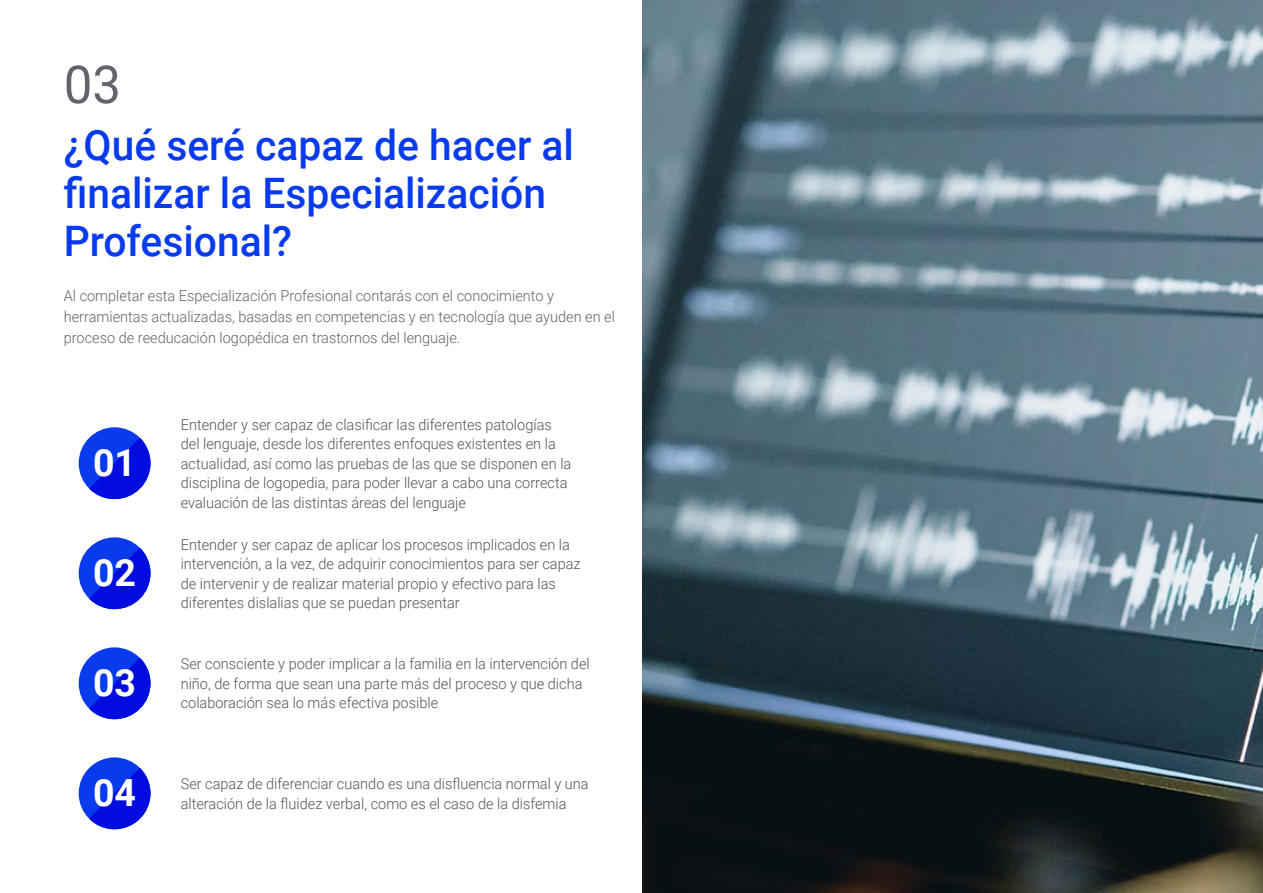
<style>
.page{position:relative;width:1263px;height:893px;background:#fff}
.page>*{position:absolute;margin:0;border:0;box-sizing:border-box;transform-origin:0 0}
.t1{font:52.5px "Roboto";color:#61646a}
.t2{font:500 42px/48px "Roboto";color:#083bee}
.t3{font:700 37.5px "Roboto";color:#fff}
.t4{font:300 15px/19.5px "Roboto";color:#52555b}
.t5{font:300 15px/21px "Roboto";color:#61646a}
</style>
<div class="page">
<img style="left:642px;top:0;width:621px;height:893px">
<div style="left:79px;top:537px;width:71px;height:72px;background:#083bee;border-radius:50%"></div>
<svg style="left:89px;top:548px;width:61px;height:61px"></svg>
<div style="left:79px;top:757px;width:71px;height:72px;background:#083bee;border-radius:50%"></div>
<svg style="left:89px;top:768px;width:61px;height:61px"></svg>
<div style="left:79px;top:647px;width:71px;height:72px;background:#083bee;border-radius:50%"></div>
<svg style="left:89px;top:658px;width:61px;height:61px"></svg>
<div style="left:79px;top:427px;width:71px;height:72px;background:#083bee;border-radius:50%"></div>
<svg style="left:89px;top:438px;width:61px;height:61px"></svg>
<h1 class="t1" style="left:64px;top:48px;width:59px">03</h1>
<h2 class="t2" style="left:64px;top:119px;width:512px">¿Qué seré capaz de hacer al finalizar la Especialización<br>Profesional?</h2>
<p class="t5" style="left:64px;top:285px;width:553px">Al completar esta Especialización Profesional contarás con el conocimiento y herramientas actualizadas, basadas en competencias y en tecnología que ayuden en el proceso de reeducación logopédica en trastornos del lenguaje.</p>
<h3 class="t3" style="left:93px;top:436px;width:45px">01</h3>
<h3 class="t3" style="left:93px;top:546px;width:45px">02</h3>
<p class="t4" style="left:181px;top:414px;width:392px">Entender y ser capaz de clasificar las diferentes patologías del lenguaje, desde los diferentes enfoques existentes en la actualidad, así como las pruebas de las que se disponen en la disciplina de logopedia, para poder llevar a cabo una correcta evaluación de las distintas áreas del lenguaje</p>
<p class="t4" style="left:181px;top:534px;width:401px">Entender y ser capaz de aplicar los procesos implicados en la intervención, a la vez, de adquirir conocimientos para ser capaz de intervenir y de realizar material propio y efectivo para las diferentes dislalias que se puedan presentar</p>
<h3 class="t3" style="left:93px;top:656px;width:45px">03</h3>
<p class="t4" style="left:181px;top:654px;width:411px">Ser consciente y poder implicar a la familia en la intervención del niño, de forma que sean una parte más del proceso y que dicha colaboración sea lo más efectiva posible</p>
<h3 class="t3" style="left:93px;top:766px;width:45px">04</h3>
<p class="t4" style="left:181px;top:773px;width:409px">Ser capaz de diferenciar cuando es una disfluencia normal y una alteración de la fluidez verbal, como es el caso de la disfemia</p>
</div>
